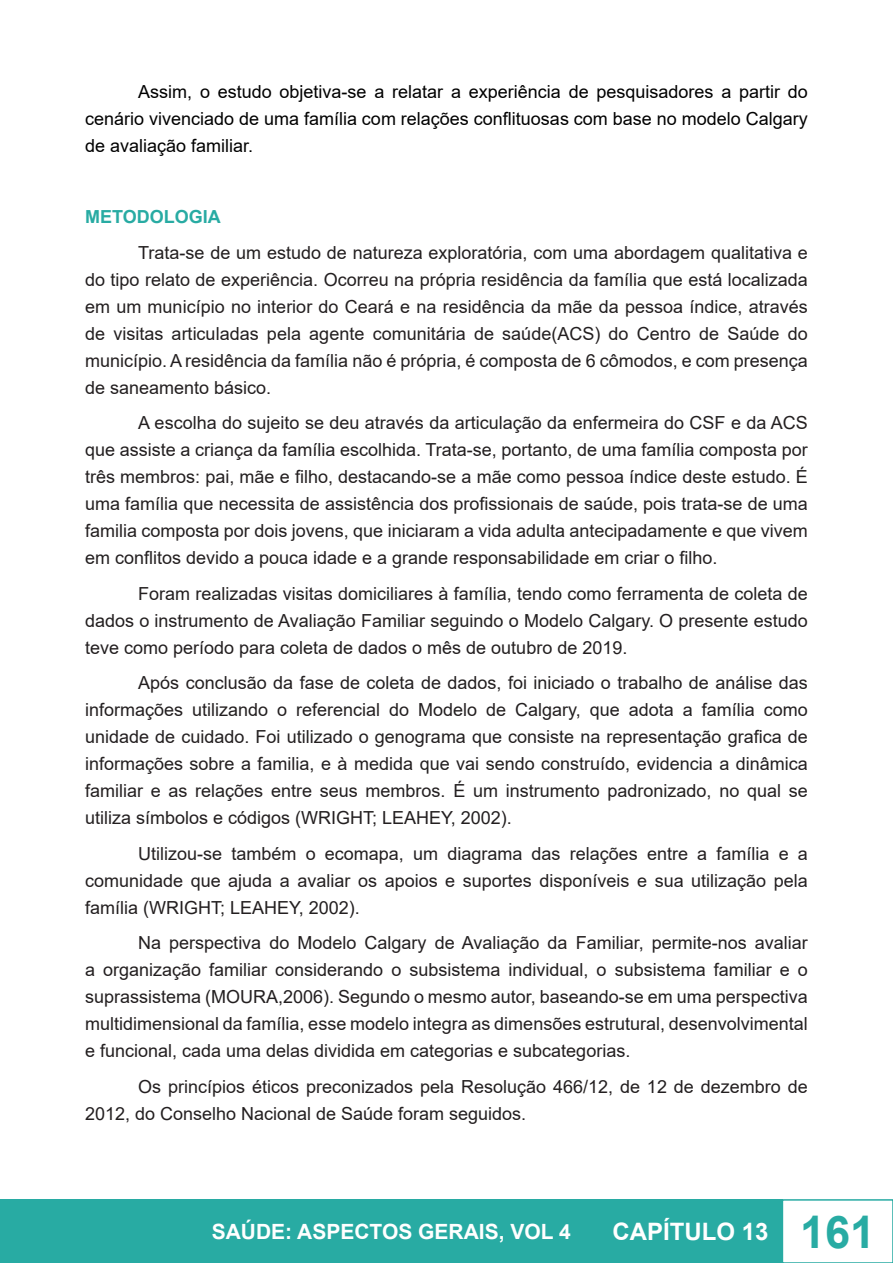
<style>
.page{position:relative;width:893px;height:1263px;background:#fff}
.page>*{position:absolute;margin:0;border:0;box-sizing:border-box;transform-origin:0 0}
.t1{font:700 24px "Arial";color:#fff}
.t2{font:700 21px "Arial";color:#fff}
.t3{font:18px/27px "Arial";color:#231f20;text-align:justify}
.Default{font:18px/27px "Arial";color:#000;text-align:justify}
.Heading_1{font:700 18px "Arial";color:#28aba3}
.s1{font-size:45px;color:#28aba3}
</style>
<div class="page">
<div style="left:0;top:1200px;width:782px;height:63px;background:#28aba3"></div>
<div style="left:782px;top:1199px;width:111px;height:64px;border:2px solid #28aba3"></div>
<p class="Default" style="left:85px;top:78px;width:724px;text-indent:53px">Assim, o estudo objetiva-se a relatar a experiência de pesquisadores a partir do cenário vivenciado de uma família com relações conflituosas com base no modelo Calgary de avaliação familiar.</p>
<p class="Heading_1" style="left:85px;top:204px;width:137px">METODOLOGIA</p>
<p class="t3" style="left:85px;top:239px;width:724px;text-indent:53px">Trata-se de um estudo de natureza exploratória, com uma abordagem qualitativa e do tipo relato de experiência. Ocorreu na própria residência da família que está localizada em um município no interior do Ceará e na residência da mãe da pessoa índice, através de visitas articuladas pela agente comunitária de saúde(ACS) do Centro de Saúde do município. A residência da família não é própria, é composta de 6 cômodos, e com presença de saneamento básico.</p>
<p class="t3" style="left:85px;top:409px;width:724px;text-indent:53px">A escolha do sujeito se deu através da articulação da enfermeira do CSF e da ACS que assiste a criança da família escolhida. Trata-se, portanto, de uma família composta por três membros: pai, mãe e filho, destacando-se a mãe como pessoa índice deste estudo. É uma família que necessita de assistência dos profissionais de saúde, pois trata-se de uma familia composta por dois jovens, que iniciaram a vida adulta antecipadamente e que vivem em conflitos devido a pouca idade e a grande responsabilidade em criar o filho.</p>
<p class="t3" style="left:85px;top:580px;width:724px;text-indent:53px">Foram realizadas visitas domiciliares à família, tendo como ferramenta de coleta de dados o instrumento de Avaliação Familiar seguindo o Modelo Calgary. O presente estudo teve como período para coleta de dados o mês de outubro de 2019.</p>
<p class="t3" style="left:85px;top:669px;width:724px;text-indent:53px">Após conclusão da fase de coleta de dados, foi iniciado o trabalho de análise das informações utilizando o referencial do Modelo de Calgary, que adota a família como unidade de cuidado. Foi utilizado o genograma que consiste na representação grafica de informações sobre a familia, e à medida que vai sendo construído, evidencia a dinâmica familiar e as relações entre seus membros. É um instrumento padronizado, no qual se utiliza símbolos e códigos (WRIGHT; LEAHEY, 2002).</p>
<p class="t3" style="left:85px;top:840px;width:724px;text-indent:53px">Utilizou-se também o ecomapa, um diagrama das relações entre a família e a comunidade que ajuda a avaliar os apoios e suportes disponíveis e sua utilização pela família (WRIGHT; LEAHEY, 2002).</p>
<p class="t3" style="left:85px;top:929px;width:724px;text-indent:53px">Na perspectiva do Modelo Calgary de Avaliação da Familiar, permite-nos avaliar a organização familiar considerando o subsistema individual, o subsistema familiar e o suprassistema (MOURA,2006). Segundo o mesmo autor, baseando-se em uma perspectiva multidimensional da família, esse modelo integra as dimensões estrutural, desenvolvimental e funcional, cada uma delas dividida em categorias e subcategorias.</p>
<p class="t3" style="left:85px;top:1073px;width:724px;text-indent:53px">Os princípios éticos preconizados pela Resolução 466/12, de 12 de dezembro de<br>2012, do Conselho Nacional de Saúde foram seguidos.</p>
<p class="t2" style="left:212px;top:1217px;width:361px">SAÚDE: ASPECTOS GERAIS, VOL 4</p>
<h1 class="t1" style="left:612px;top:1215px;width:264px">CAPÍTULO 13 <span class="s1">161</span></h1>
</div>
